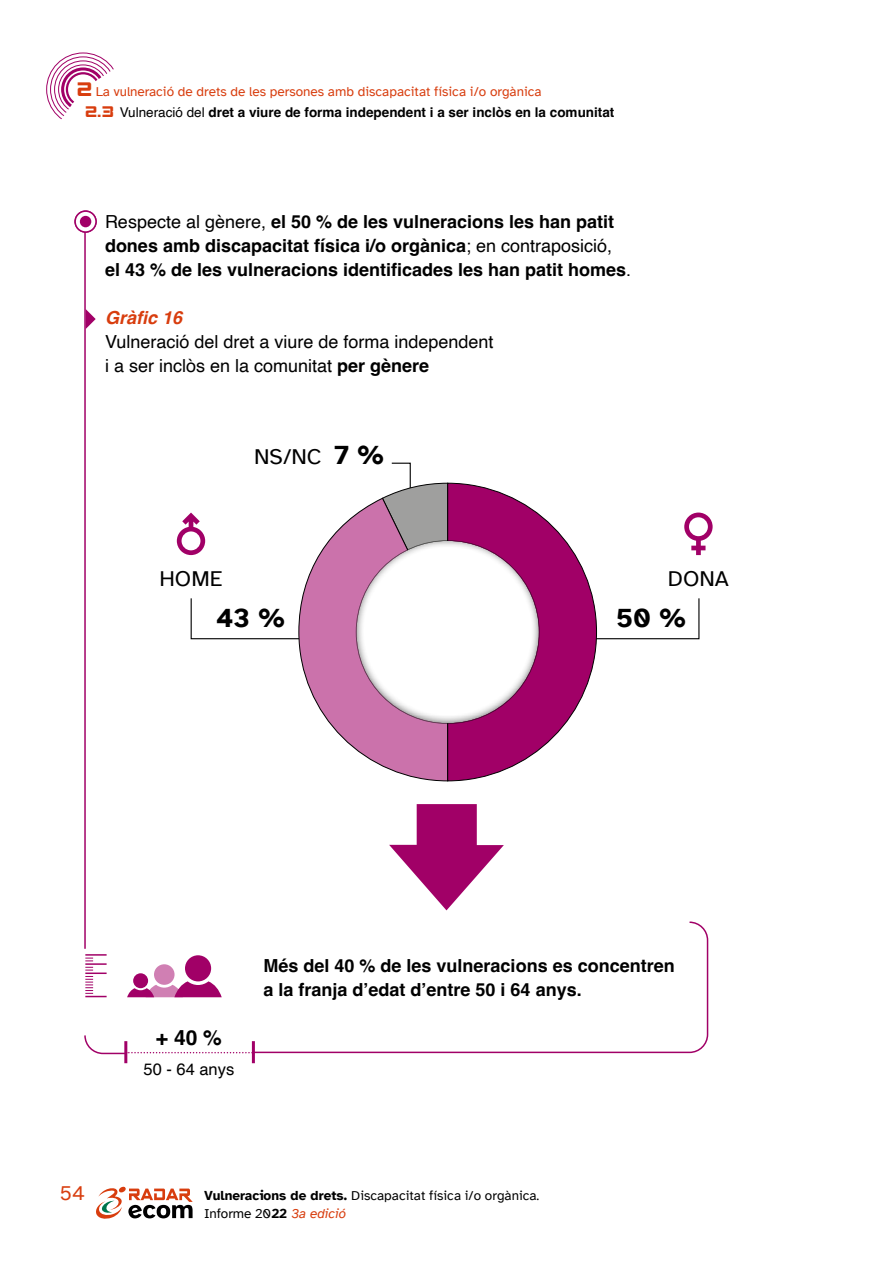
<style>
.page{position:relative;width:893px;height:1263px;background:#fff}
.page>*{position:absolute;margin:0;border:0;box-sizing:border-box;transform-origin:0 0}
.t1{font:700 27px "Atkinson Hyperlegible";color:#000}
.t2{font:22.5px "Atkinson Hyperlegible";color:#000}
.t3{font:700 21px "Helvetica";color:#000}
.t4{font:21px "Atkinson Hyperlegible";color:#d83d0e}
.t5{font:700 18px/24px "Helvetica";color:#000}
.t6{font:18px/24px "Helvetica";color:#000}
.t7{font:italic 700 18px "Helvetica";color:#d83d0e}
.t8{font:16.5px "Helvetica";color:#000}
.t9{font:13.5px/18px "Atkinson Hyperlegible";color:#000}
.t10{font:700 13.5px "Helvetica";color:#000}
.t11{font:13.5px "Atkinson Hyperlegible";color:#d83d0e}
.s1{font-family:"Strike Fighter";font-size:21px}
.s2{font-family:"Strike Fighter";font-weight:400;font-size:16.5px;color:#d83d0e}
.s3{font-weight:400}
.s4{font-weight:700}
.s5{font-weight:700;font-size:27px}
.s6{font-style:italic;color:#d83d0e}
</style>
<div class="page">
<hr style="left:124px;top:1041px;width:3px;height:22px;background:#a10067">
<hr style="left:252px;top:1041px;width:3px;height:22px;background:#a10067">
<svg style="left:86px;top:309px;width:10px;height:20px"></svg>
<svg style="left:84px;top:1035px;width:168px;height:20px"></svg>
<hr style="left:84px;top:225px;width:2px;height:724px;background:#a10067">
<svg style="left:389px;top:804px;width:115px;height:106px"></svg>
<hr style="left:85px;top:963px;width:22px;height:2px;background:#a10067">
<hr style="left:85px;top:954px;width:22px;height:2px;background:#a10067">
<svg style="left:85px;top:958px;width:8px;height:3px"></svg>
<svg style="left:85px;top:967px;width:22px;height:30px"></svg>
<div style="left:154px;top:964px;width:21px;height:21px;background:#d07fb3;border-radius:50%"></div>
<div style="left:185px;top:955px;width:26px;height:26px;background:#a10067;border-radius:50%"></div>
<svg style="left:127px;top:981px;width:95px;height:16px"></svg>
<div style="left:133px;top:973px;width:15px;height:15px;background:#a10067;border-radius:50%"></div>
<svg style="left:250px;top:921px;width:459px;height:133px"></svg>
<svg style="left:75px;top:211px;width:21px;height:21px"></svg>
<div style="left:74px;top:210px;width:23px;height:23px;border:2px solid #a10067;border-radius:50%"></div>
<div style="left:80px;top:216px;width:11px;height:11px;background:#a10067;border-radius:50%"></div>
<svg style="left:177px;top:462px;width:536px;height:320px"></svg>
<svg style="left:336px;top:540px;width:222px;height:212px"></svg>
<svg style="left:96px;top:1186px;width:97px;height:33px"></svg>
<svg style="left:52px;top:60px;width:62px;height:60px"></svg>
<p class="t11" style="left:77px;top:86px;width:466px"><span class="s1">2</span> La vulneració de drets de les persones amb discapacitat física i/o orgànica</p>
<p class="t10" style="left:85px;top:104px;width:531px"><span class="s2">2.3</span> <span class="s3">Vulneració del</span> dret a viure de forma independent i a ser inclòs en la comunitat</p>
<p class="t5" style="left:105px;top:212px;width:528px"><span class="s3">Respecte al gènere,</span> el 50 % de les vulneracions les han patit dones amb discapacitat física i/o orgànica<span class="s3">; en contraposició, </span>el 43 % de les vulneracions identificades les han patit homes<span class="s3">.</span></p>
<p class="t7" style="left:105px;top:307px;width:79px">Gràfic 16</p>
<p class="t6" style="left:105px;top:330px;width:390px">Vulneració del dret a viure de forma independent i a ser inclòs en la comunitat <span class="s4">per gènere</span></p>
<p class="t2" style="left:254px;top:448px;width:131px">NS/NC <span class="s5">7 %</span></p>
<p class="t2" style="left:159px;top:569px;width:65px">HOME</p>
<p class="t2" style="left:668px;top:569px;width:63px">DONA</p>
<h1 class="t1" style="left:217px;top:607px;width:70px">43 %</h1>
<h1 class="t1" style="left:617px;top:607px;width:71px">50 %</h1>
<p class="t4" style="left:60px;top:1185px;width:27px">54</p>
<p class="t3" style="left:156px;top:1024px;width:67px">+ 40 %</p>
<p class="t8" style="left:143px;top:1063px;width:92px">50 - 64 anys</p>
<p class="t5" style="left:263px;top:956px;width:413px">Més del 40 % de les vulneracions es concentren a la franja d’edat d’entre 50 i 64 anys.</p>
<p class="t9" style="left:204px;top:1187px;width:337px"><span class="s4">Vulneracions de drets.</span> Discapacitat física i/o orgànica.<br>Informe 20<span class="s4">22</span> <span class="s6">3a edició</span></p>
</div>
